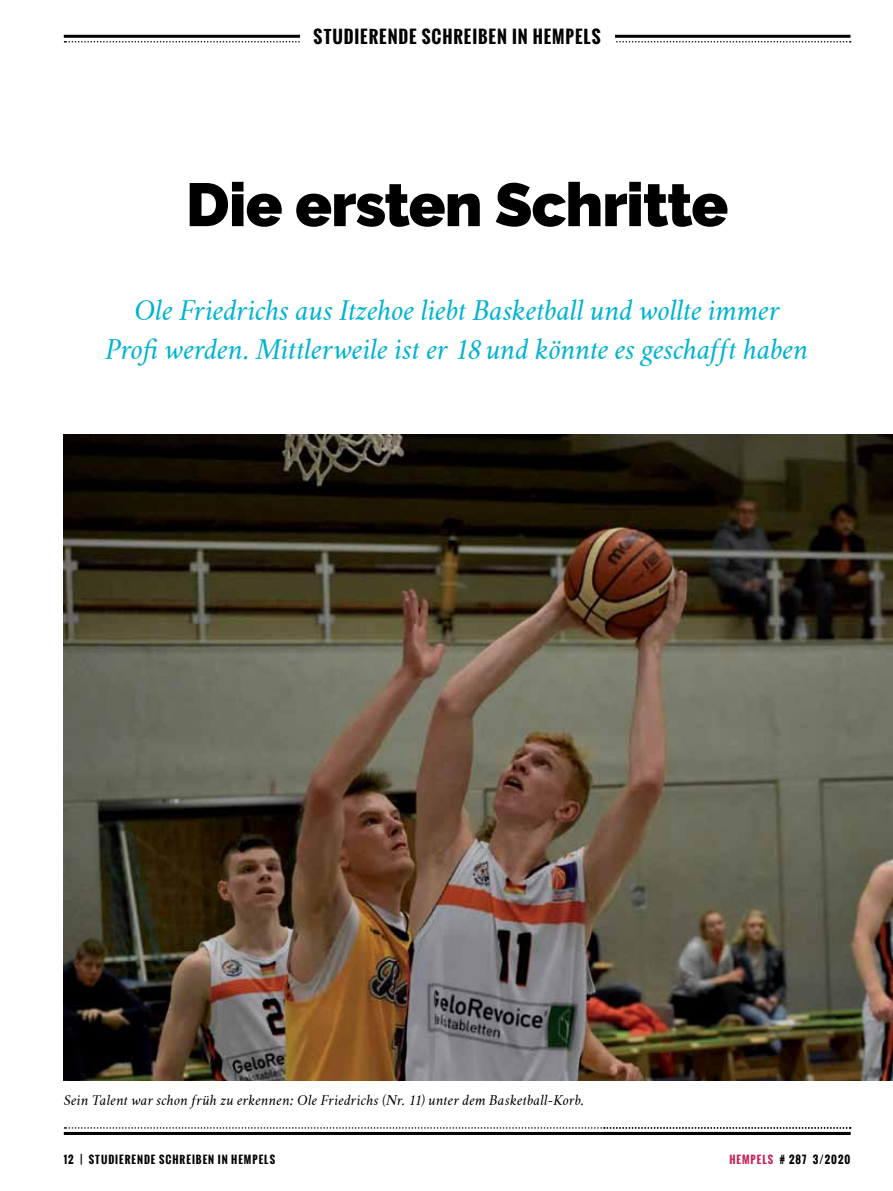
<style>
.page{position:relative;width:893px;height:1191px;background:#fff}
.page>*{position:absolute;margin:0;border:0;box-sizing:border-box;transform-origin:0 0}
.t1{font:900 60.75px "Raleway";letter-spacing:-.015em;color:#000}
.t2{font:italic 27px/39px "Crimson Text";letter-spacing:-.01em;color:#00b3d1;text-align:center}
.t3{font:700 17.25px "Oswald";letter-spacing:.06em;color:#000}
.t4{font:italic 13.5px "Crimson Text";letter-spacing:.015em;color:#000}
.t5{font:700 10.5px "Oswald";letter-spacing:.1em;color:#000}
.s1{color:#c82258}
</style>
<div class="page">
<hr style="left:64px;top:1132px;width:786px;height:3px;background:#000">
<hr style="left:64px;top:35px;width:786px;height:3px;background:#000">
<svg style="left:65px;top:41px;width:786px;height:2px"></svg>
<svg style="left:65px;top:1127px;width:786px;height:1px"></svg>
<div style="left:300px;top:23px;width:314px;height:21px;background:#fff"></div>
<img style="left:64px;top:434px;width:829px;height:646px">
<p class="t3" style="left:314px;top:23px;width:279px">STUDIERENDE SCHREIBEN IN HEMPELS</p>
<p class="t3" style="left:428px;top:23px;width:60px">RUBRIK</p>
<h1 class="t1" style="left:186px;top:169px;width:544px">Die ersten Schritte</h1>
<p class="t2" style="left:105px;top:292px;width:705px">Ole Friedrichs aus Itzehoe liebt Basketball und wollte immer<br>Profi werden. Mittlerweile ist er 18 und könnte es geschafft haben</p>
<p class="t4" style="left:64px;top:1092px;width:522px">Sein Talent war schon früh zu erkennen: Ole Friedrichs (Nr. 11) unter dem Basketball-Korb.</p>
<p class="t5" style="left:64px;top:1151px;width:207px">12 | STUDIERENDE SCHREIBEN IN HEMPELS</p>
<p class="t5" style="left:729px;top:1151px;width:122px"><span class="s1">HEMPELS</span> # 287 3/2020</p>
</div>
